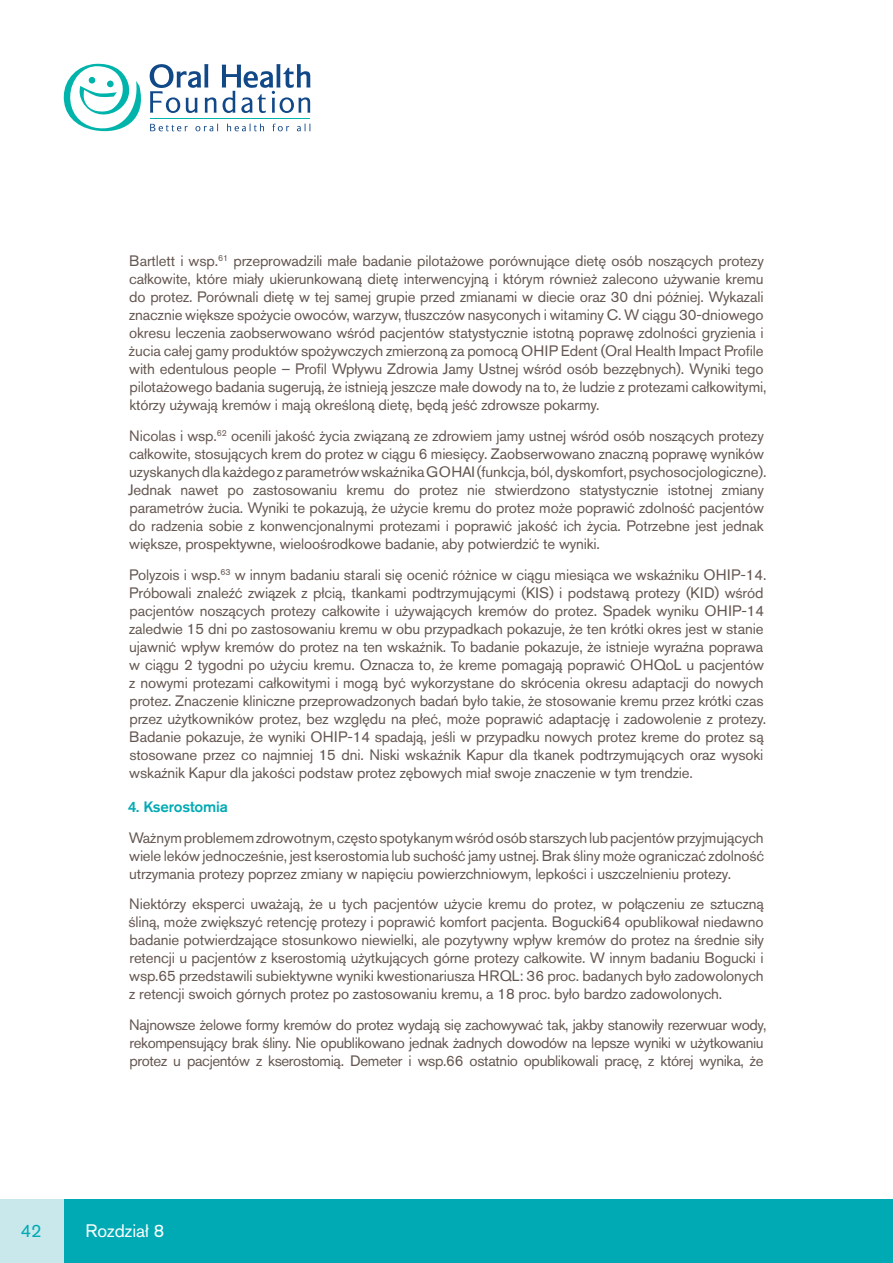
<style>
.page{position:relative;width:893px;height:1263px;background:#fff}
.page>*{position:absolute;margin:0;border:0;box-sizing:border-box;transform-origin:0 0}
.OHF_Header{font:18px "Akzidenz Grotesk Pro";color:#fff}
.t1{font:18px "Akzidenz Grotesk Pro";color:#00aab4}
.OHF_Body_Copy{font:15px/18px "Akzidenz Grotesk Pro";letter-spacing:-.01em;color:#655751}
.OHF_Lead_Para{font:500 15px "Akzidenz Grotesk Pro";letter-spacing:-.01em;color:#00aab4}
</style>
<div class="page">
<svg style="left:64px;top:64px;width:246px;height:67px"></svg>
<hr style="left:150px;top:118px;width:160px;height:1px;background:#00b4ac">
<div style="left:0;top:1199px;width:893px;height:64px;background:#00aab4"></div>
<div style="left:0;top:1199px;width:63px;height:64px;background:#c8e8ec"></div>
<p class="OHF_Body_Copy" style="left:129px;top:252px;width:639px">Bartlett i wsp.<sup>61</sup> przeprowadzili małe badanie pilotażowe porównujące dietę osób noszących protezy całkowite, które miały ukierunkowaną dietę interwencyjną i którym również zalecono używanie kremu do protez. Porównali dietę w tej samej grupie przed zmianami w diecie oraz 30 dni później. Wykazali znacznie większe spożycie owoców, warzyw, tłuszczów nasyconych i witaminy C. W ciągu 30-dniowego okresu leczenia zaobserwowano wśród pacjentów statystycznie istotną poprawę zdolności gryzienia i żucia całej gamy produktów spożywczych zmierzoną za pomocą OHIP Edent (Oral Health Impact Profile with edentulous people – Profil Wpływu Zdrowia Jamy Ustnej wśród osób bezzębnych). Wyniki tego pilotażowego badania sugerują, że istnieją jeszcze małe dowody na to, że ludzie z protezami całkowitymi, którzy używają kremów i mają określoną dietę, będą jeść zdrowsze pokarmy.</p>
<p class="OHF_Body_Copy" style="left:128px;top:427px;width:640px">Nicolas i wsp.<sup>62</sup> ocenili jakość życia związaną ze zdrowiem jamy ustnej wśród osób noszących protezy całkowite, stosujących krem do protez w ciągu 6 miesięcy. Zaobserwowano znaczną poprawę wyników uzyskanych dla każdego z parametrów wskaźnika GOHAI (funkcja, ból, dyskomfort, psychosocjologiczne).<br>Jednak nawet po zastosowaniu kremu do protez nie stwierdzono statystycznie istotnej zmiany parametrów żucia. Wyniki te pokazują, że użycie kremu do protez może poprawić zdolność pacjentów do radzenia sobie z konwencjonalnymi protezami i poprawić jakość ich życia. Potrzebne jest jednak większe, prospektywne, wieloośrodkowe badanie, aby potwierdzić te wyniki.</p>
<p class="OHF_Body_Copy" style="left:129px;top:566px;width:639px">Polyzois i wsp.<sup>63</sup> w innym badaniu starali się ocenić różnice w ciągu miesiąca we wskaźniku OHIP-14.<br>Próbowali znaleźć związek z płcią, tkankami podtrzymującymi (KIS) i podstawą protezy (KID) wśród pacjentów noszących protezy całkowite i używających kremów do protez. Spadek wyniku OHIP-14 zaledwie 15 dni po zastosowaniu kremu w obu przypadkach pokazuje, że ten krótki okres jest w stanie ujawnić wpływ kremów do protez na ten wskaźnik. To badanie pokazuje, że istnieje wyraźna poprawa w ciągu 2 tygodni po użyciu kremu. Oznacza to, że kreme pomagają poprawić OHQoL u pacjentów z nowymi protezami całkowitymi i mogą być wykorzystane do skrócenia okresu adaptacji do nowych protez. Znaczenie kliniczne przeprowadzonych badań było takie, że stosowanie kremu przez krótki czas przez użytkowników protez, bez względu na płeć, może poprawić adaptację i zadowolenie z protezy.<br>Badanie pokazuje, że wyniki OHIP-14 spadają, jeśli w przypadku nowych protez kreme do protez są stosowane przez co najmniej 15 dni. Niski wskaźnik Kapur dla tkanek podtrzymujących oraz wysoki wskaźnik Kapur dla jakości podstaw protez zębowych miał swoje znaczenie w tym trendzie.</p>
<p class="OHF_Lead_Para" style="left:128px;top:797px;width:101px">4. Kserostomia</p>
<p class="OHF_Body_Copy" style="left:129px;top:828px;width:637px;text-align:justify">Ważnym problemem zdrowotnym, często spotykanym wśród osób starszych lub pacjentów przyjmujących wiele leków jednocześnie, jest kserostomia lub suchość jamy ustnej. Brak śliny może ograniczać zdolność utrzymania protezy poprzez zmiany w napięciu powierzchniowym, lepkości i uszczelnieniu protezy.</p>
<p class="OHF_Body_Copy" style="left:128px;top:895px;width:637px;text-align:justify">Niektórzy eksperci uważają, że u tych pacjentów użycie kremu do protez, w połączeniu ze sztuczną śliną, może zwiększyć retencję protezy i poprawić komfort pacjenta. Bogucki64 opublikował niedawno badanie potwierdzające stosunkowo niewielki, ale pozytywny wpływ kremów do protez na średnie siły retencji u pacjentów z kserostomią użytkujących górne protezy całkowite. W innym badaniu Bogucki i wsp.65 przedstawili subiektywne wyniki kwestionariusza HRQL: 36 proc. badanych było zadowolonych z retencji swoich górnych protez po zastosowaniu kremu, a 18 proc. było bardzo zadowolonych.</p>
<p class="OHF_Body_Copy" style="left:129px;top:1016px;width:639px">Najnowsze żelowe formy kremów do protez wydają się zachowywać tak, jakby stanowiły rezerwuar wody, rekompensujący brak śliny. Nie opublikowano jednak żadnych dowodów na lepsze wyniki w użytkowaniu protez u pacjentów z kserostomią. Demeter i wsp.66 ostatnio opublikowali pracę, z której wynika, że</p>
<p class="t1" style="left:21px;top:1218px;width:22px">42</p>
<p class="OHF_Header" style="left:85px;top:1218px;width:80px">Rozdział 8</p>
</div>
